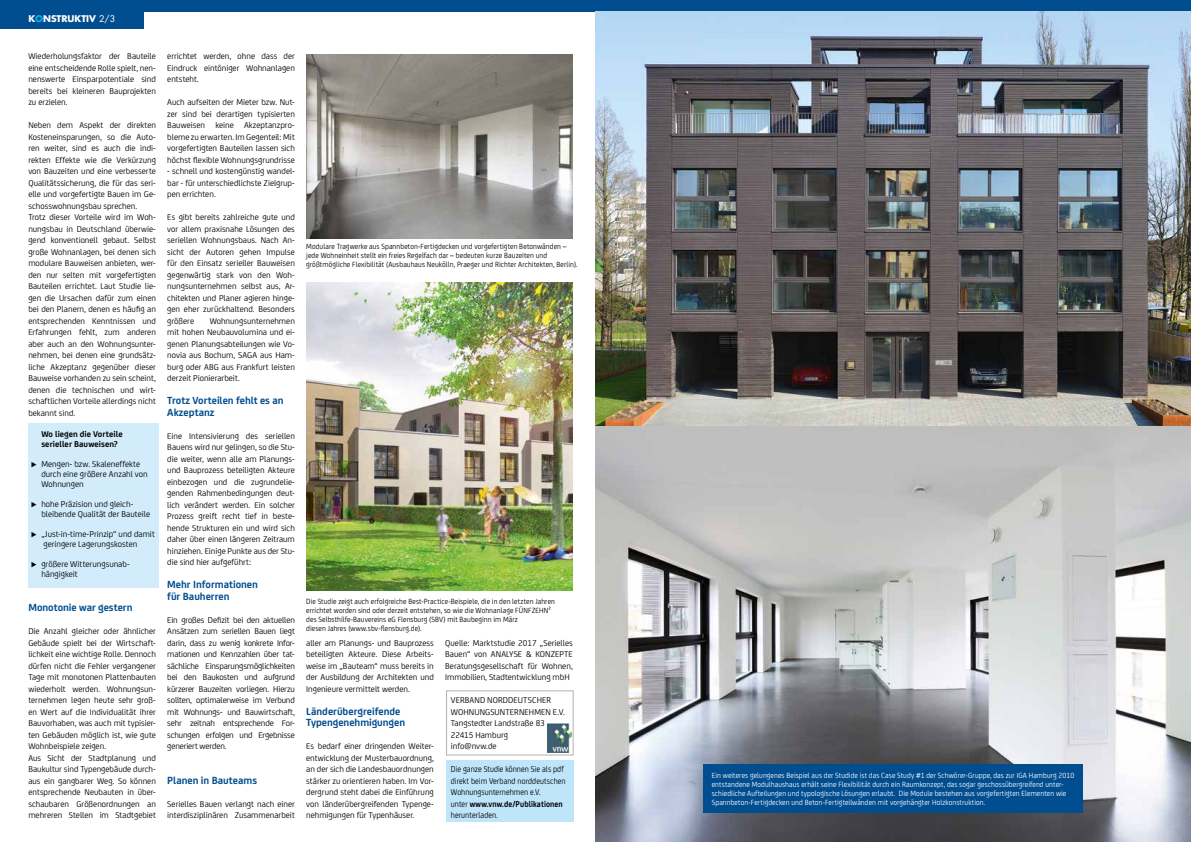
<style>
.page{position:relative;width:1191px;height:842px;background:#fff}
.page>*{position:absolute;margin:0;border:0;box-sizing:border-box;transform-origin:0 0}
.t1{font:700 11px/11.5px "FS Joey";color:#004d8f}
.t2{font:9px/11.5px "FS Joey";color:#000;text-align:justify}
.t3{font:9px/11.5px "FS Joey";color:#000;scale:.9 1}
.t4{font:700 9px/10px "FS Joey";letter-spacing:.005em;color:#000}
.t5{font:700 9px "Futura Std";color:#fff}
.t6{font:8px/9px "FS Joey";letter-spacing:.01em;color:#000;scale:.95 1}
.t7{font:8px/9px "FS Joey";letter-spacing:.01em;color:#fff;scale:.95 1}
.s1{color:#00b1eb}
.s2{font-weight:400}
.s3{font-family:"European Pi Three";font-size:7px}
.s4{font-weight:700}
</style>
<div class="page">
<div style="left:446px;top:761px;width:127px;height:61px;background:#bfe5fa"></div>
<div style="left:28px;top:423px;width:131px;height:165px;background:#d2ecfc"></div>
<div style="left:0;top:0;width:143px;height:28px;background:#004d8f"></div>
<div style="left:0;top:0;width:1191px;height:11px;background:#004d8f"></div>
<div style="left:446px;top:690px;width:127px;height:65px;border:1px solid #b3b2b2"></div>
<img style="left:547px;top:723px;width:25px;height:30px">
<img style="left:595px;top:11px;width:596px;height:831px">
<img style="left:306px;top:282px;width:267px;height:308px">
<img style="left:306px;top:54px;width:267px;height:184px">
<div style="left:703px;top:764px;width:380px;height:49px;background:#004d8f"></div>
<p class="t5" style="left:28px;top:12px;width:88px">K<span class="s1">O</span>NSTRUKTIV <span class="s2">2/3</span></p>
<p class="t2" style="left:28px;top:50px;width:129px">Wiederholungsfaktor der Bauteile eine entscheidende Rolle spielt, nen&shy;nenswerte Einsparpotentiale sind bereits bei kleineren Bauprojekten zu erzielen.</p>
<p class="t2" style="left:28px;top:119px;width:129px;text-align:left">Neben dem Aspekt der direkten Kosteneinsparungen, so die Auto&shy;ren weiter, sind es auch die indi&shy;rekten Effekte wie die Verkürzung von Bauzeiten und eine verbesserte Qualitätssicherung, die für das seri&shy;elle und vorgefertigte Bauen im Ge&shy;schosswohnungsbau sprechen.<br>Trotz dieser Vorteile wird im Woh&shy;nungsbau in Deutschland überwie&shy;gend konventionell gebaut. Selbst große Wohnanlagen, bei denen sich modulare Bauweisen anbieten, wer&shy;den nur selten mit vorgefertigten Bauteilen errichtet. Laut Studie lie&shy;gen die Ursachen dafür zum einen bei den Planern, denen es häufig an entsprechenden Kenntnissen und Erfahrungen fehlt, zum anderen aber auch an den Wohnungsunter&shy;nehmen, bei denen eine grundsätz&shy;liche Akzeptanz gegenüber dieser Bauweise vorhanden zu sein scheint, denen die technischen und wirt&shy;schaftlichen Vorteile allerdings nicht bekannt sind.</p>
<p class="t4" style="left:41px;top:428px;width:83px">Wo liegen die Vorteile serieller Bauweisen?</p>
<p class="t2" style="left:41px;top:458px;width:108px;line-height:10px;text-align:left;text-indent:-10px"><span class="s3">E</span> Mengen- bzw. Skaleneffekte durch eine größere Anzahl von<br>Wohnungen</p>
<p class="t2" style="left:41px;top:498px;width:110px;line-height:10px;text-indent:-10px"><span class="s3">E</span> hohe Präzision und gleich&shy;bleibende Qualität der Bauteile</p>
<p class="t2" style="left:31px;top:528px;width:125px;line-height:10px;text-align:center"><span class="s3">E</span> „Just-in-time-Prinzip“ und damit geringere Lagerungskosten</p>
<p class="t2" style="left:41px;top:558px;width:90px;line-height:10px;text-indent:-10px"><span class="s3">E</span> größere Witterungsunab&shy;hängigkeit</p>
<p class="t1" style="left:28px;top:601px;width:106px">Monotonie war gestern</p>
<p class="t2" style="left:28px;top:625px;width:129px;text-align:left">Die Anzahl gleicher oder ähnlicher Gebäude spielt bei der Wirtschaft&shy;lichkeit eine wichtige Rolle. Dennoch dürfen nicht die Fehler vergangener Tage mit monotonen Plattenbauten wiederholt werden. Wohnungsun&shy;ternehmen legen heute sehr groß&shy;en Wert auf die Individualität ihrer Bauvorhaben, was auch mit typisier&shy;ten Gebäuden möglich ist, wie gute Wohnbeispiele zeigen.<br>Aus Sicht der Stadtplanung und Baukultur sind Typengebäude durch&shy;aus ein gangbarer Weg. So können entsprechende Neubauten in über&shy;schaubaren Größenordnungen an mehreren Stellen im Stadtgebiet</p>
<p class="t2" style="left:167px;top:50px;width:129px">errichtet werden, ohne dass der Eindruck eintöniger Wohnanlagen entsteht.</p>
<p class="t2" style="left:167px;top:96px;width:129px">Auch aufseiten der Mieter bzw. Nut&shy;zer sind bei derartigen typisierten Bauweisen keine Akzeptanzpro&shy;bleme zu erwarten. Im Gegenteil: Mit vorgefertigten Bauteilen lassen sich höchst flexible Wohnungsgrundrisse</p>
<p class="t2" style="left:167px;top:165px;width:129px">- schnell und kostengünstig wandel&shy;bar - für unterschiedlichste Zielgrup&shy;pen errichten.</p>
<p class="t2" style="left:167px;top:211px;width:129px">Es gibt bereits zahlreiche gute und vor allem praxisnahe Lösungen des seriellen Wohnungsbaus. Nach An&shy;sicht der Autoren gehen Impulse für den Einsatz serieller Bauweisen gegenwärtig stark von den Woh&shy;nungsunternehmen selbst aus, Ar&shy;chitekten und Planer agieren hinge&shy;gen eher zurückhaltend. Besonders größere</p>
<p class="t2" style="left:167px;top:314px;width:129px;text-indent:42px">Wohnungsunternehmen mit hohen Neubauvolumina und ei&shy;genen Planungsabteilungen wie Vo&shy;novia aus Bochum, SAGA aus Ham&shy;burg oder ABG aus Frankfurt leisten derzeit Pionierarbeit.</p>
<p class="t1" style="left:167px;top:394px;width:118px">Trotz Vorteilen fehlt es an<br>Akzeptanz</p>
<p class="t2" style="left:167px;top:429px;width:129px">Eine Intensivierung des seriellen Bauens wird nur gelingen, so die Stu&shy;die weiter, wenn alle am Planungs&shy;und Bauprozess beteiligten Akteure einbezogen und die zugrundelie&shy;genden Rahmenbedingungen deut&shy;lich verändert werden. Ein solcher Prozess greift recht tief in beste&shy;hende Strukturen ein und wird sich daher über einen längeren Zeitraum hinziehen. Einige Punkte aus der Stu&shy;die sind hier aufgeführt:</p>
<p class="t1" style="left:167px;top:578px;width:92px">Mehr Informationen für Bauherren</p>
<p class="t2" style="left:167px;top:613px;width:129px">Ein großes Defizit bei den aktuellen Ansätzen zum seriellen Bauen liegt darin, dass zu wenig konkrete Infor&shy;mationen und Kennzahlen über tat&shy;sächliche Einsparungsmöglichkeiten bei den Baukosten und aufgrund kürzerer Bauzeiten vorliegen. Hierzu sollten, optimalerweise im Verbund mit Wohnungs- und Bauwirtschaft, sehr zeitnah entsprechende For&shy;schungen erfolgen und Ergebnisse generiert werden.</p>
<p class="t1" style="left:167px;top:773px;width:91px">Planen in Bauteams</p>
<p class="t2" style="left:167px;top:797px;width:129px">Serielles Bauen verlangt nach einer interdisziplinären Zusammenarbeit</p>
<p class="t6" style="left:306px;top:241px;width:287px">Modulare Tragwerke aus Spannbeton-Fertigdecken und vorgefertigten Betonwänden – jede Wohneinheit stellt ein freies Regelfach dar – bedeuten kurze Bauzeiten und größtmögliche Flexibilität (Ausbauhaus Neukölln, Praeger und Richter Architekten, Berlin).</p>
<p class="t6" style="left:306px;top:596px;width:263px">Die Studie zeigt auch erfolgreiche Best-Practice-Beispiele, die in den letzten Jahren errichtet worden sind oder derzeit entstehen, so wie die Wohnanlage FÜNFZEHN² des Selbsthilfe-Bauvereins eG Flensburg (SBV) mit Baubeginn im März<br>diesen Jahres (www.sbv-flensburg.de).</p>
<p class="t2" style="left:306px;top:636px;width:129px">aller am Planungs- und Bauprozess beteiligten Akteure. Diese Arbeits&shy;weise im „Bauteam“ muss bereits in der Ausbildung der Architekten und Ingenieure vermittelt werden.</p>
<p class="t1" style="left:306px;top:704px;width:100px">Länderübergreifende<br>Typengenehmigungen</p>
<p class="t2" style="left:306px;top:740px;width:129px">Es bedarf einer dringenden Weiter&shy;entwicklung der Musterbauordnung, an der sich die Landesbauordnungen stärker zu orientieren haben. Im Vor&shy;dergrund steht dabei die Einführung von länderübergreifenden Typenge&shy;nehmigungen für Typenhäuser.</p>
<p class="t2" style="left:445px;top:636px;width:129px">Quelle: Marktstudie 2017 „Serielles Bauen“ von ANALYSE &amp; KONZEPTE Beratungsgesellschaft für Wohnen, Immobilien, Stadtentwicklung mbH</p>
<p class="t2" style="left:451px;top:694px;width:115px;text-align:left">VERBAND NORDDEUTSCHER<br>WOHNUNGSUNTERNEHMEN E.V.<br>Tangstedter Landstraße 83<br>22415 Hamburg<br>info@nvw.de</p>
<p class="t3" style="left:451px;top:763px;width:129px">Die ganze Studie können Sie als pdf direkt beim Verband norddeutschen<br>Wohnungsunternehmen e.V.<br>unter <span class="s4">www.vnw.de/Publikationen </span>herunterladen.</p>
<p class="t7" style="left:711px;top:770px;width:383px">Ein weiteres gelungenes Beispiel aus der Studide ist das Case Study #1 der Schwörer-Gruppe, das zur IGA Hamburg 2010 entstandene Modulhaushaus erhält seine Flexibilität durch ein Raumkonzept, das sogar geschossübergreifend unter&shy;schiedliche Aufteilungen und typologische Lösungen erlaubt. Die Module bestehen aus vorgefertigten Elementen wie Spannbeton-Fertigdecken und Beton-Fertigteilwänden mit vorgehängter Holzkonstruktion.</p>
</div>
